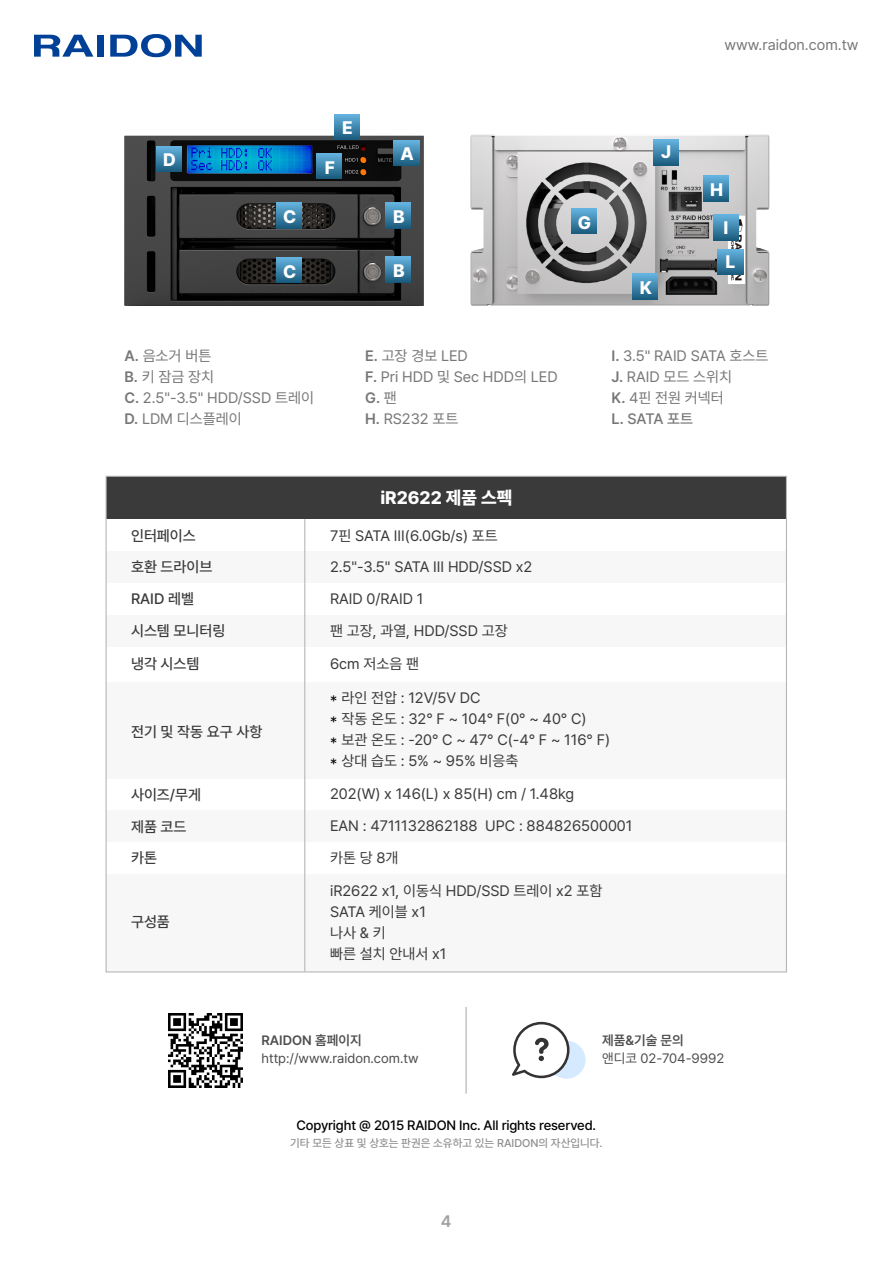
<style>
.page{position:relative;width:893px;height:1263px;background:#fff}
.page>*{position:absolute;margin:0;border:0;box-sizing:border-box;transform-origin:0 0}
.t1{font:800 18px "Pretendard";color:#fff}
.t2{font:600 16.5px "Pretendard";color:#9e9f9e}
.t3{font:15px/21px "Pretendard";color:#3a3a3a}
.t4{font:15px/21px "Pretendard";color:#777}
.t5{font:500 15px/31.7px "Pretendard";color:#3a3a3a}
.t6{font:15px "Pretendard";letter-spacing:.005em;color:#777876}
.t7{font:15px/21px "Pretendard";color:#000;text-align:justify}
.t8{font:500 13.5px "Pretendard";letter-spacing:-.01em;color:#000}
.t9{font:13.5px "Pretendard";color:#4d4e4d}
.t10{font:600 13.5px "Pretendard";color:#4d4e4d}
.t11{font:500 11.25px "Pretendard";color:#8e8e8e}
.s1{font-weight:600}
.s2{font-weight:500}
</style>
<div class="page">
<svg style="left:34px;top:35px;width:59px;height:22px"></svg>
<div style="left:97px;top:35px;width:7px;height:22px;background:#004097"></div>
<svg style="left:110px;top:34px;width:92px;height:23px"></svg>
<img style="left:470px;top:134px;width:300px;height:172px">
<img style="left:124px;top:135px;width:300px;height:171px">
<div style="left:394px;top:140px;width:25px;height:26px;background:linear-gradient(to bottom,#65b3e0,#1d5f81)"></div>
<svg style="left:385px;top:203px;width:26px;height:25px"></svg>
<svg style="left:276px;top:203px;width:26px;height:25px"></svg>
<div style="left:156px;top:146px;width:26px;height:26px;background:linear-gradient(to bottom,#65b3e0,#1d5f81)"></div>
<div style="left:316px;top:153px;width:26px;height:26px;background:linear-gradient(to bottom,#64b2df,#1c5e80)"></div>
<div style="left:334px;top:114px;width:26px;height:26px;background:linear-gradient(to bottom,#65b3e0,#1d5f81)"></div>
<div style="left:571px;top:208px;width:26px;height:26px;background:linear-gradient(to bottom,#65b4e1,#1d5f81)"></div>
<svg style="left:703px;top:176px;width:26px;height:25px"></svg>
<svg style="left:713px;top:215px;width:26px;height:25px"></svg>
<svg style="left:653px;top:140px;width:26px;height:25px"></svg>
<svg style="left:632px;top:274px;width:26px;height:25px"></svg>
<div style="left:718px;top:249px;width:25px;height:26px;background:linear-gradient(to bottom,#65b3e0,#1d5f81)"></div>
<svg style="left:385px;top:257px;width:26px;height:25px"></svg>
<div style="left:276px;top:257px;width:26px;height:26px;background:linear-gradient(to bottom,#65b4e0,#1c5e80)"></div>
<div style="left:107px;top:477px;width:679px;height:42px;background:#3a3a3a"></div>
<div style="left:106px;top:551px;width:680px;height:32px;background:#f7f7f7"></div>
<div style="left:106px;top:615px;width:680px;height:32px;background:#f7f7f7"></div>
<div style="left:106px;top:810px;width:680px;height:32px;background:#f7f7f7"></div>
<div style="left:106px;top:874px;width:680px;height:97px;background:#f7f7f7"></div>
<div style="left:106px;top:682px;width:680px;height:96px;background:#f7f7f7"></div>
<hr style="left:304px;top:519px;width:1px;height:452px;background:#b7b7b6">
<hr style="left:466px;top:1007px;width:1px;height:87px;background:#4d4e4d">
<img style="left:168px;top:1013px;width:74px;height:74px">
<div style="left:548px;top:1041px;width:38px;height:38px;background:#d6eaff;border-radius:50%"></div>
<svg style="left:512px;top:1022px;width:57px;height:56px"></svg>
<p class="t1" style="left:163px;top:146px;width:14px">D</p>
<p class="t1" style="left:283px;top:203px;width:15px">C</p>
<p class="t1" style="left:283px;top:258px;width:15px">C</p>
<p class="t1" style="left:342px;top:114px;width:12px">E</p>
<p class="t1" style="left:325px;top:154px;width:12px">F</p>
<p class="t1" style="left:400px;top:141px;width:15px">A</p>
<p class="t1" style="left:393px;top:203px;width:13px">B</p>
<p class="t1" style="left:393px;top:258px;width:13px">B</p>
<p class="t1" style="left:578px;top:209px;width:15px">G</p>
<p class="t1" style="left:661px;top:139px;width:12px">J</p>
<p class="t1" style="left:640px;top:274px;width:14px">K</p>
<p class="t6" style="left:725px;top:34px;width:136px">www.raidon.com.tw</p>
<p class="t1" style="left:710px;top:176px;width:15px">H</p>
<p class="t1" style="left:723px;top:214px;width:6px">I</p>
<p class="t1" style="left:725px;top:248px;width:11px">L</p>
<p class="t4" style="left:125px;top:344px;width:191px"><span class="s1">A.</span> 음소거 버튼<br><span class="s1">B.</span> 키 잠금 장치<br><span class="s1">C.</span> 2.5"-3.5" HDD/SSD 트레이<br><span class="s1">D.</span> LDM 디스플레이</p>
<p class="t4" style="left:365px;top:344px;width:194px"><span class="s1">E.</span> 고장 경보 LED<br><span class="s1">F.</span> Pri HDD 및 Sec HDD의 LED<br><span class="s1">G.</span> 팬<br><span class="s1">H.</span> RS232 포트</p>
<p class="t4" style="left:612px;top:344px;width:158px"><span class="s1">I.</span> 3.5" RAID SATA 호스트<br><span class="s1">J.</span> RAID 모드 스위치<br><span class="s1">K.</span> 4핀 전원 커넥터<br><span class="s1">L.</span> <span class="s2">SATA 포트</span></p>
<p class="t5" style="left:131px;top:519px;width:96px">인터페이스 호환 드라이브<br>RAID 레벨 시스템 모니터링</p>
<p class="t5" style="left:131px;top:647px;width:70px">냉각 시스템</p>
<p class="t5" style="left:131px;top:716px;width:133px">전기 및 작동 요구 사항</p>
<p class="t5" style="left:131px;top:778px;width:72px">사이즈/무게 제품 코드 카톤</p>
<p class="t5" style="left:131px;top:905px;width:40px">구성품</p>
<p class="t1" style="left:380px;top:484px;width:133px">iR2622 제품 스펙</p>
<p class="t3" style="left:330px;top:519px;width:204px;line-height:31.7px">7핀 SATA III(6.0Gb/s) 포트<br>2.5"-3.5" SATA III HDD/SSD x2<br>RAID 0/RAID 1<br>팬 고장, 과열, HDD/SSD 고장</p>
<p class="t3" style="left:330px;top:653px;width:91px">6cm 저소음 팬</p>
<p class="t3" style="left:341px;top:687px;width:270px">라인 전압 : 12V/5V DC<br>작동 온도 : 32° F ~ 104° F(0° ~ 40° C) 보관 온도 : -20° C ~ 47° C(-4° F ~ 116° F) 상대 습도 : 5% ~ 95% 비응축</p>
<p class="t3" style="left:330px;top:778px;width:304px;line-height:31.7px">202(W) x 146(L) x 85(H) cm / 1.48kg<br>EAN : 4711132862188 UPC : 884826500001 카톤 당 8개</p>
<p class="t3" style="left:330px;top:879px;width:274px">iR2622 x1, 이동식 HDD/SSD 트레이 x2 포함<br>SATA 케이블 x1<br>나사 &amp; 키<br>빠른 설치 안내서 x1</p>
<p class="t7" style="left:330px;top:689px;width:9px">* * * *</p>
<p class="t10" style="left:262px;top:1030px;width:102px">RAIDON 홈페이지</p>
<p class="t9" style="left:262px;top:1049px;width:159px">http://www.raidon.com.tw</p>
<p class="t10" style="left:602px;top:1030px;width:83px">제품&amp;기술 문의</p>
<p class="t9" style="left:602px;top:1049px;width:124px">앤디코 02-704-9992</p>
<p class="t8" style="left:296px;top:1116px;width:301px">Copyright @ 2015 RAIDON Inc. All rights reserved.</p>
<p class="t11" style="left:290px;top:1134px;width:314px">기타 모든 상표 및 상호는 판권은 소유하고 있는 RAIDON의 자산입니다.</p>
<p class="t2" style="left:441px;top:1209px;width:12px">4</p>
</div>
